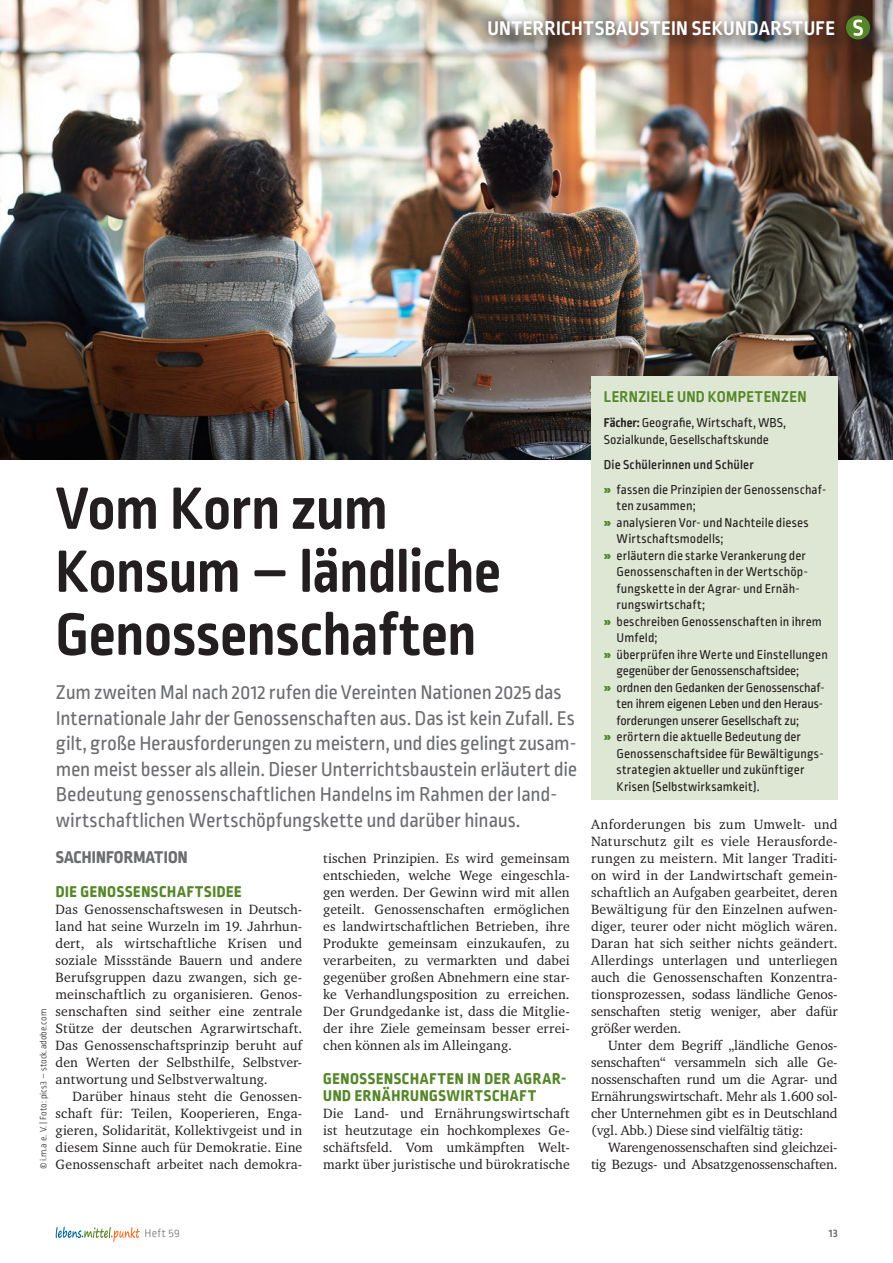
<style>
.page{position:relative;width:893px;height:1263px;background:#fff}
.page>*{position:absolute;margin:0;border:0;box-sizing:border-box;transform-origin:0 0}
.Headline_Ropa_42_Pt_schwarz{font:700 63px/63px "Ropa Soft Pro";letter-spacing:-.01em;color:#231f20}
.Einleitung_Ropa_14_Pt{font:21px/25.5px "Ropa Soft Pro";letter-spacing:-.01em;color:#6c6d70}
.Kopfzeile_rechts{font:700 21px "Ropa Soft Pro";letter-spacing:.015em;color:#fff}
.Zwischenhead_Kopie_2{font:800 18px "Ropa Soft Pro";letter-spacing:.01em;color:#6c6d70}
.Headline_Ropa_11_Pt_Gruen{font:800 16.5px/17px "Ropa Soft Pro";letter-spacing:.035em;color:#558729}
.Versalien-Fließtext_Kopie{font:700 16.5px "Ropa Soft Pro";letter-spacing:.02em;color:#558729}
.Fließtext_Charter_ITC_Pro_9_2_pt_1{font:13.8px/17px "Charter ITC Pro";color:#231f20;text-align:justify}
.Fließtext_Charter_ITC_Pro_9_2_pt{font:13.8px/17px "Charter ITC Pro";letter-spacing:-.01em;color:#231f20;text-align:justify}
.Fließtext_Kopie{font:13.5px/16.5px "Ropa Soft Pro";letter-spacing:.005em;color:#231f20}
.Fließtext_Kopie-2{font:500 13.5px "Ropa Soft Pro";letter-spacing:.01em;color:#231f20}
.t1{font:300 12px "Ropa Soft Pro";letter-spacing:.035em;color:#6c6d70}
.t2{font:700 12px "Ropa Soft Pro";color:#6c6d70}
.Quellenangabe_Ropa_7_Pt{font:300 9.75px "Ropa Soft Pro";color:#231f20}
.s1{font-weight:700}
.s2{font-weight:900;color:#558729}
</style>
<div class="page">
<img style="left:0;top:0;width:893px;height:459px">
<div style="left:591px;top:376px;width:247px;height:423px;background:#dee7d3"></div>
<div style="left:491px;top:18px;width:397px;height:40px;background:#231f20;opacity:.75"></div>
<div style="left:479px;top:6px;width:400px;height:43px;background:#231f20;opacity:.75"></div>
<div style="left:846px;top:16px;width:24px;height:23px;background:#558729;border-radius:50%"></div>
<svg style="left:853px;top:20px;width:10px;height:16px"></svg>
<svg style="left:56px;top:1226px;width:84px;height:16px"></svg>
<p class="Kopfzeile_rechts" style="left:487px;top:16px;width:349px">UNTERRICHTSBAUSTEIN SEKUNDARSTUFE</p>
<p class="Headline_Ropa_42_Pt_schwarz" style="left:55px;top:480px;width:447px">Vom Korn zum<br>Konsum – ländliche<br>Genossenschaften</p>
<p class="Einleitung_Ropa_14_Pt" style="left:56px;top:681px;width:523px">Zum zweiten Mal nach 2012 rufen die Vereinten Nationen 2025 das Internationale Jahr der Genossenschaften aus. Das ist kein Zufall. Es gilt, große Herausforderungen zu meistern, und dies gelingt zusam&shy;men meist besser als allein. Dieser Unterrichtsbaustein erläutert die Bedeutung genossenschaftlichen Handelns im Rahmen der land&shy;wirtschaftlichen Wertschöpfungskette und darüber hinaus.</p>
<p class="Zwischenhead_Kopie_2" style="left:56px;top:847px;width:133px">SACHINFORMATION</p>
<p class="Headline_Ropa_11_Pt_Gruen" style="left:56px;top:884px;width:188px">DIE GENOSSENSCHAFTSIDEE</p>
<p class="Fließtext_Charter_ITC_Pro_9_2_pt_1" style="left:56px;top:901px;width:248px">Das Genossenschaftswesen in Deutsch&shy;land hat seine Wurzeln im 19. Jahrhun&shy;dert, als wirtschaftliche Krisen und soziale Missstände Bauern und andere Berufsgruppen dazu zwangen, sich ge&shy;meinschaftlich zu organisieren. Genos&shy;senschaften sind seither eine zentrale Stütze der deutschen Agrarwirtschaft.<br>Das Genossenschaftsprinzip beruht auf den Werten der Selbsthilfe, Selbstver&shy;antwortung und Selbstverwaltung.</p>
<p class="Fließtext_Charter_ITC_Pro_9_2_pt" style="left:56px;top:1088px;width:248px;text-indent:17px">Darüber hinaus steht die Genossen&shy;schaft für: Teilen, Kooperieren, Enga&shy;gieren, Solidarität, Kollektivgeist und in diesem Sinne auch für Demokratie. Eine Genossenschaft arbeitet nach demokra-</p>
<p class="Quellenangabe_Ropa_7_Pt" style="left:38px;top:1169px;width:162px;rotate:-90deg">© i.m.a e. V. | Foto: pics3 – stock.adobe.com</p>
<p class="Fließtext_Charter_ITC_Pro_9_2_pt" style="left:323px;top:850px;width:248px">tischen Prinzipien. Es wird gemeinsam entschieden, welche Wege eingeschla&shy;gen werden. Der Gewinn wird mit allen geteilt. Genossenschaften ermöglichen es landwirtschaftlichen Betrieben, ihre Produkte gemeinsam einzukaufen, zu verarbeiten, zu vermarkten und dabei gegenüber großen Abnehmern eine star&shy;ke Verhandlungsposition zu erreichen.<br>Der Grundgedanke ist, dass die Mitglie&shy;der ihre Ziele gemeinsam besser errei&shy;chen können als im Alleingang.</p>
<p class="Headline_Ropa_11_Pt_Gruen" style="left:323px;top:1071px;width:244px">GENOSSENSCHAFTEN IN DER AGRAR-<br>UND ERNÄHRUNGSWIRTSCHAFT</p>
<p class="Fließtext_Charter_ITC_Pro_9_2_pt_1" style="left:323px;top:1105px;width:248px">Die Land- und Ernährungswirtschaft ist heutzutage ein hochkomplexes Ge&shy;schäftsfeld. Vom umkämpften Welt&shy;markt über juristische und bürokratische</p>
<p class="Versalien-Fließtext_Kopie" style="left:604px;top:388px;width:204px">LERNZIELE UND KOMPETENZEN</p>
<p class="Fließtext_Kopie" style="left:604px;top:415px;width:184px"><span class="s1">Fächer:</span> Geografie, Wirtschaft, WBS,<br>Sozialkunde, Gesellschaftskunde</p>
<p class="Fließtext_Kopie-2" style="left:604px;top:457px;width:151px">Die Schülerinnen und Schüler</p>
<p class="Fließtext_Kopie" style="left:617px;top:482px;width:211px;text-indent:-13px"><span class="s2">»</span> fassen die Prinzipien der Genossenschaf&shy;ten zusammen;</p>
<p class="Fließtext_Kopie" style="left:617px;top:515px;width:193px;text-indent:-13px"><span class="s2">»</span> analysieren Vor- und Nachteile dieses<br>Wirtschaftsmodells;</p>
<p class="Fließtext_Kopie" style="left:617px;top:548px;width:193px;text-indent:-13px"><span class="s2">»</span> erläutern die starke Verankerung der<br>Genossenschaften in der Wertschöp&shy;fungskette in der Agrar- und Ernäh&shy;rungswirtschaft;</p>
<p class="Fließtext_Kopie" style="left:617px;top:614px;width:207px;text-indent:-13px"><span class="s2">»</span> beschreiben Genossenschaften in ihrem<br>Umfeld;</p>
<p class="Fließtext_Kopie" style="left:617px;top:647px;width:213px;text-indent:-13px"><span class="s2">»</span> überprüfen ihre Werte und Einstellungen gegenüber der Genossenschaftsidee;</p>
<p class="Fließtext_Kopie" style="left:617px;top:680px;width:210px;text-indent:-13px"><span class="s2">»</span> ordnen den Gedanken der Genossenschaf&shy;ten ihrem eigenen Leben und den Heraus&shy;forderungen unserer Gesellschaft zu;</p>
<p class="Fließtext_Kopie" style="left:617px;top:729px;width:209px;text-indent:-13px"><span class="s2">»</span> erörtern die aktuelle Bedeutung der Genossenschaftsidee für Bewältigungs&shy;strategien aktueller und zukünftiger Krisen (Selbstwirksamkeit).</p>
<p class="Fließtext_Charter_ITC_Pro_9_2_pt_1" style="left:591px;top:816px;width:248px">Anforderungen bis zum Umwelt- und Naturschutz gilt es viele Herausforde&shy;rungen zu meistern. Mit langer Traditi&shy;on wird in der Landwirtschaft gemein&shy;schaftlich an Aufgaben gearbeitet, deren Bewältigung für den Einzelnen aufwen&shy;diger, teurer oder nicht möglich wären.<br>Daran hat sich seither nichts geändert.<br>Allerdings unterlagen und unterliegen auch die Genossenschaften Konzentra&shy;tionsprozessen, sodass ländliche Genos&shy;senschaften stetig weniger, aber dafür größer werden.</p>
<p class="Fließtext_Charter_ITC_Pro_9_2_pt" style="left:591px;top:1037px;width:248px;text-indent:17px">Unter dem Begriff „ländliche Genos&shy;senschaften“ versammeln sich alle Ge&shy;nossenschaften rund um die Agrar- und Ernährungswirtschaft. Mehr als 1.600 sol&shy;cher Unternehmen gibt es in Deutschland (vgl. Abb.) Diese sind vielfältig tätig:</p>
<p class="Fließtext_Charter_ITC_Pro_9_2_pt" style="left:591px;top:1139px;width:248px;text-align:right">Warengenossenschaften sind gleichzei&shy;tig Bezugs- und Absatzgenossenschaften.</p>
<p class="t1" style="left:144px;top:1227px;width:37px">Heft 59</p>
<p class="t2" style="left:829px;top:1226px;width:10px">13</p>
</div>
